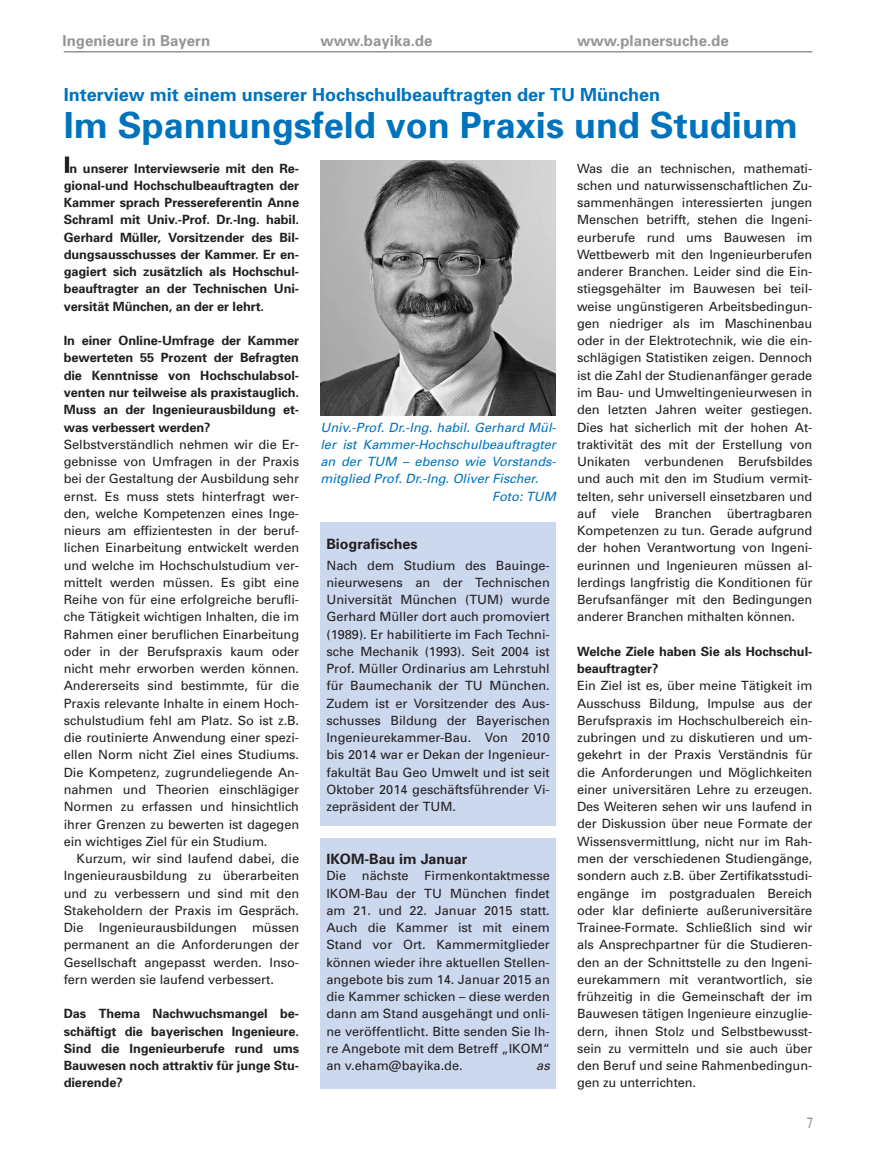
<style>
.page{position:relative;width:872px;height:1170px;background:#fff}
.page>*{position:absolute;margin:0;border:0;box-sizing:border-box;transform-origin:0 0}
.t1{font:700 36px "Univers";color:#0073bc}
.t2{font:700 18px "Univers";color:#0073bc}
.t3{font:700 15px "Univers";color:#939598}
.t4{font:15px "Univers";color:#939598;scale:.8 1}
.t5{font:700 14.25px "Univers";color:#231f20}
.t6{font:12.75px/17.2px "Univers";letter-spacing:-.005em;color:#231f20;text-align:justify}
.t7{font:700 12.75px/17.2px "Univers";letter-spacing:-.005em;color:#231f20;text-align:justify}
.t8{font:italic 12.75px "Univers";color:#0073bc}
.t9{font:italic 12.75px "Univers";color:#231f20}
.s1{font-size:21px}
</style>
<div class="page">
<hr style="left:64px;top:51px;width:748px;height:2px;background:#939598">
<img style="left:320px;top:160px;width:235px;height:255px">
<div style="left:320px;top:522px;width:236px;height:303px;background:#ccd8ee"></div>
<div style="left:320px;top:837px;width:236px;height:251px;background:#ccd8ee"></div>
<p class="t3" style="left:63px;top:35px;width:149px">Ingenieure in Bayern</p>
<p class="t3" style="left:320px;top:35px;width:113px">www.bayika.de</p>
<p class="t3" style="left:577px;top:35px;width:153px">www.planersuche.de</p>
<h2 class="t2" style="left:64px;top:88px;width:598px">Interview mit einem unserer Hochschulbeauftragten der TU München</h2>
<h1 class="t1" style="left:64px;top:111px;width:735px">Im Spannungsfeld von Praxis und Studium</h1>
<p class="t7" style="left:64px;top:160px;width:237px"><span class="s1">I</span>n unserer Interviewserie mit den Re&shy;gional-und Hochschulbeauftragten der Kammer sprach Pressereferentin Anne Schraml mit Univ.-Prof. Dr.-Ing. habil.<br>Gerhard Müller, Vorsitzender des Bil&shy;dungsausschusses der Kammer. Er en&shy;gagiert sich zusätzlich als Hochschul&shy;beauftragter an der Technischen Uni&shy;versität München, an der er lehrt.</p>
<p class="t7" style="left:64px;top:333px;width:237px">In einer Online-Umfrage der Kammer bewerteten 55 Prozent der Befragten die Kenntnisse von Hochschulabsol&shy;venten nur teilweise als praxistauglich.<br>Muss an der Ingenieurausbildung et&shy;was verbessert werden?</p>
<p class="t6" style="left:64px;top:436px;width:237px">Selbstverständlich nehmen wir die Er&shy;gebnisse von Umfragen in der Praxis bei der Gestaltung der Ausbildung sehr ernst. Es muss stets hinterfragt wer&shy;den, welche Kompetenzen eines Inge&shy;nieurs am effizientesten in der beruf&shy;lichen Einarbeitung entwickelt werden und welche im Hochschulstudium ver&shy;mittelt werden müssen. Es gibt eine Reihe von für eine erfolgreiche berufli&shy;che Tätigkeit wichtigen Inhalten, die im Rahmen einer beruflichen Einarbeitung oder in der Berufspraxis kaum oder nicht mehr erworben werden können.<br>Andererseits sind bestimmte, für die Praxis relevante Inhalte in einem Hoch&shy;schulstudium fehl am Platz. So ist z.B. die routinierte Anwendung einer spezi&shy;ellen Norm nicht Ziel eines Studiums.<br>Die Kompetenz, zugrundeliegende An&shy;nahmen und Theorien einschlägiger Normen zu erfassen und hinsichtlich ihrer Grenzen zu bewerten ist dagegen ein wichtiges Ziel für ein Studium.</p>
<p class="t6" style="left:64px;top:850px;width:237px;text-indent:13px">Kurzum, wir sind laufend dabei, die Ingenieurausbildung zu überarbeiten und zu verbessern und sind mit den Stakeholdern der Praxis im Gespräch.<br>Die Ingenieurausbildungen müssen permanent an die Anforderungen der Gesellschaft angepasst werden. Inso&shy;fern werden sie laufend verbessert.</p>
<p class="t7" style="left:64px;top:1006px;width:237px">Das Thema Nachwuchsmangel be&shy;schäftigt die bayerischen Ingenieure.<br>Sind die Ingenieurberufe rund ums Bauwesen noch attraktiv für junge Stu&shy;dierende?</p>
<p class="t8" style="left:320px;top:422px;width:237px">Univ.-Prof. Dr.-Ing. habil. Gerhard Mül-</p>
<p class="t8" style="left:320px;top:439px;width:237px">ler ist Kammer-Hochschulbeauftragter</p>
<p class="t8" style="left:320px;top:457px;width:237px">an der TUM – ebenso wie Vorstands-</p>
<p class="t8" style="left:320px;top:474px;width:219px">mitglied Prof. Dr.-Ing. Oliver Fischer.</p>
<p class="t8" style="left:492px;top:491px;width:65px">Foto: TUM</p>
<p class="t5" style="left:326px;top:538px;width:93px">Biografisches</p>
<p class="t6" style="left:326px;top:557px;width:225px">Nach dem Studium des Bauinge&shy;nieurwesens an der Technischen Universität München (TUM) wurde Gerhard Müller dort auch promoviert (1989). Er habilitierte im Fach Techni&shy;sche Mechanik (1993). Seit 2004 ist Prof. Müller Ordinarius am Lehrstuhl für Baumechanik der TU München.<br>Zudem ist er Vorsitzender des Aus&shy;schusses Bildung der Bayerischen Ingenieurekammer-Bau. Von 2010 bis 2014 war er Dekan der Ingenieur&shy;fakultät Bau Geo Umwelt und ist seit Oktober 2014 geschäftsführender Vi&shy;zepräsident der TUM.</p>
<p class="t5" style="left:326px;top:853px;width:142px">IKOM-Bau im Januar</p>
<p class="t6" style="left:326px;top:868px;width:225px">Die nächste Firmenkontaktmesse IKOM-Bau der TU München findet am 21. und 22. Januar 2015 statt.<br>Auch die Kammer ist mit einem Stand vor Ort. Kammermitglieder können wieder ihre aktuellen Stellen&shy;angebote bis zum 14. Januar 2015 an die Kammer schicken – diese werden dann am Stand ausgehängt und onli&shy;ne veröffentlicht. Bitte senden Sie Ih&shy;re Angebote mit dem Betreff „IKOM“ an v.eham@bayika.de.</p>
<p class="t9" style="left:536px;top:1060px;width:15px">as</p>
<p class="t6" style="left:577px;top:160px;width:237px">Was die an technischen, mathemati&shy;schen und naturwissenschaftlichen Zu&shy;sammenhängen interessierten jungen Menschen betrifft, stehen die Ingeni&shy;eurberufe rund ums Bauwesen im Wettbewerb mit den Ingenieurberufen anderer Branchen. Leider sind die Ein&shy;stiegsgehälter im Bauwesen bei teil&shy;weise ungünstigeren Arbeitsbedingun&shy;gen niedriger als im Maschinenbau oder in der Elektrotechnik, wie die ein&shy;schlägigen Statistiken zeigen. Dennoch ist die Zahl der Studienanfänger gerade im Bau- und Umweltingenieurwesen in den letzten Jahren weiter gestiegen.<br>Dies hat sicherlich mit der hohen At&shy;traktivität des mit der Erstellung von Unikaten verbundenen Berufsbildes und auch mit den im Studium vermit&shy;telten, sehr universell einsetzbaren und auf viele Branchen übertragbaren Kompetenzen zu tun. Gerade aufgrund der hohen Verantwortung von Ingeni&shy;eurinnen und Ingenieuren müssen al&shy;lerdings langfristig die Konditionen für Berufsanfänger mit den Bedingungen anderer Branchen mithalten können.</p>
<p class="t7" style="left:577px;top:643px;width:237px">Welche Ziele haben Sie als Hochschul&shy;beauftragter?</p>
<p class="t6" style="left:577px;top:678px;width:237px">Ein Ziel ist es, über meine Tätigkeit im Ausschuss Bildung, Impulse aus der Berufspraxis im Hochschulbereich ein&shy;zubringen und zu diskutieren und um&shy;gekehrt in der Praxis Verständnis für die Anforderungen und Möglichkeiten einer universitären Lehre zu erzeugen.<br>Des Weiteren sehen wir uns laufend in der Diskussion über neue Formate der Wissensvermittlung, nicht nur im Rah&shy;men der verschiedenen Studiengänge, sondern auch z.B. über Zertifikatsstudi&shy;engänge im postgradualen Bereich oder klar definierte außeruniversitäre Trainee-Formate. Schließlich sind wir als Ansprechpartner für die Studieren&shy;den an der Schnittstelle zu den Ingeni&shy;eurekammern mit verantwortlich, sie frühzeitig in die Gemeinschaft der im Bauwesen tätigen Ingenieure einzuglie&shy;dern, ihnen Stolz und Selbstbewusst&shy;sein zu vermitteln und sie auch über den Beruf und seine Rahmenbedingun&shy;gen zu unterrichten.</p>
<p class="t4" style="left:806px;top:1116px;width:10px">7</p>
</div>
